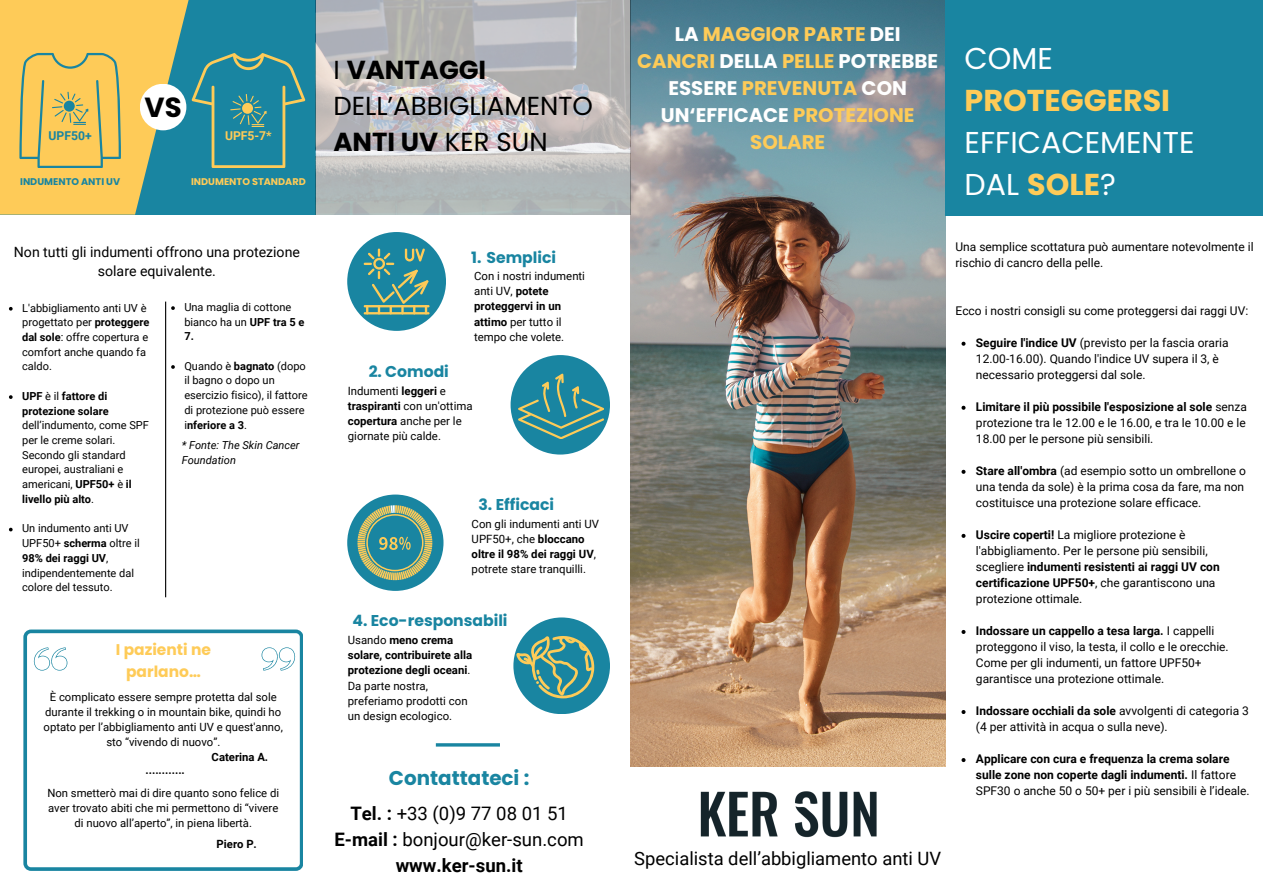
<style>
.page{position:relative;width:1263px;height:894px;background:#fff}
.page>*{position:absolute;margin:0;border:0;box-sizing:border-box;transform-origin:0 0}
.t1{font:30.15px/42.2px "Poppins";color:#fff}
.t2{font:700 27.6px "Poppins";color:#000}
.t3{font:26.1px/36px "Poppins";color:#000}
.t4{font:700 19.95px "Poppins";color:#1985a1}
.t5{font:700 19.65px/27px "Poppins";color:#fecb58;text-align:center}
.t6{font:18.6px/25.8px "Roboto";color:#000;text-align:center}
.t7{font:18.45px "Roboto";color:#000}
.t8{font:700 15.6px "Poppins";color:#1985a1}
.t9{font:700 15.45px/21.3px "Poppins";color:#fecb58;text-align:center}
.t10{font:14.1px/19px "Roboto";color:#000;text-align:center}
.t11{font:700 12.15px "Roboto";color:#fecb58}
.t12{font:700 12.15px "Roboto";color:#1985a1}
.t13{font:12px/16px "Roboto";color:#000}
.t14{font:700 12px/16px "Roboto";color:#000}
.t15{font:11.4px/15.1px "Roboto";color:#000}
.t16{font:11.25px/15.1px "Roboto";color:#000;text-align:center}
.t17{font:700 11.25px "Roboto";color:#000}
.t18{font:11.1px/14.7px "Roboto";color:#000}
.t19{font:italic 11.1px/14.7px "Roboto";color:#000}
.t20{font:700 9.75px "Poppins";color:#fecb58}
.t21{font:700 9.75px "Poppins";color:#1985a1}
.s1{font-weight:700}
.s2{color:#fff}
.s3{font-weight:700;color:#fecb58}
.s4{font-weight:400}
</style>
<div class="page">
<img style="left:630px;top:0;width:315px;height:766px">
<img style="left:700px;top:791px;width:177px;height:46px">
<div style="left:945px;top:0;width:318px;height:215px;background:#1985a1"></div>
<div style="left:0;top:0;width:315px;height:214px;background:#1985a1"></div>
<svg style="left:23px;top:629px;width:280px;height:241px"></svg>
<svg style="left:32px;top:647px;width:37px;height:23px"></svg>
<svg style="left:260px;top:647px;width:37px;height:23px"></svg>
<div style="left:513px;top:617px;width:97px;height:97px;background:#1985a1;border-radius:50%"></div>
<div style="left:347px;top:494px;width:96px;height:96px;background:#1985a1;border-radius:50%"></div>
<svg style="left:357px;top:505px;width:75px;height:75px"></svg>
<div style="left:347px;top:232px;width:99px;height:99px;background:#1985a1;border-radius:50%"></div>
<hr style="left:364px;top:312px;width:66px;height:2px;background:#fecb58">
<hr style="left:364px;top:305px;width:66px;height:2px;background:#fecb58">
<svg style="left:364px;top:248px;width:64px;height:65px"></svg>
<svg style="left:0;top:0;width:192px;height:214px;fill:#fecb58"></svg>
<div style="left:140px;top:84px;width:46px;height:46px;background:#fff;border-radius:50%"></div>
<svg style="left:516px;top:630px;width:78px;height:68px"></svg>
<div style="left:511px;top:355px;width:99px;height:99px;background:#1985a1;border-radius:50%"></div>
<svg style="left:518px;top:373px;width:86px;height:66px"></svg>
<hr style="left:436px;top:743px;width:64px;height:3px;background:#1985a1">
<hr style="left:165px;top:301px;width:1px;height:296px;background:#000">
<svg style="left:19px;top:53px;width:102px;height:115px;background:#e0c161"></svg>
<img style="left:316px;top:0;width:315px;height:214px">
<svg style="left:192px;top:53px;width:113px;height:115px"></svg>
<svg style="left:9px;top:307px;width:4px;height:3px"></svg>
<svg style="left:9px;top:395px;width:4px;height:4px"></svg>
<svg style="left:9px;top:527px;width:4px;height:4px"></svg>
<svg style="left:171px;top:306px;width:4px;height:4px"></svg>
<svg style="left:171px;top:365px;width:4px;height:4px"></svg>
<svg style="left:961px;top:341px;width:4px;height:4px"></svg>
<svg style="left:961px;top:405px;width:4px;height:4px"></svg>
<svg style="left:961px;top:469px;width:4px;height:4px"></svg>
<svg style="left:961px;top:533px;width:4px;height:4px"></svg>
<p class="t12" style="left:49px;top:129px;width:45px">UPF50+</p>
<p class="t2" style="left:145px;top:87px;width:39px">VS</p>
<p class="t11" style="left:225px;top:129px;width:48px">UPF5-7*</p>
<p class="t21" style="left:20px;top:175px;width:102px">INDUMENTO ANTI UV</p>
<h1 class="t20" style="left:191px;top:175px;width:116px">INDUMENTO STANDARD</h1>
<p class="t10" style="left:14px;top:242px;width:288px">Non tutti gli indumenti offrono una protezione solare equivalente.</p>
<p class="t18" style="left:22px;top:300px;width:129px">L'abbigliamento anti UV è progettato per <span class="s1">proteggere dal sole</span>: offre copertura e comfort anche quando fa caldo.</p>
<p class="t18" style="left:22px;top:388px;width:128px"><span class="s1">UPF</span> è il <span class="s1">fattore di protezione solare </span>dell’indumento, come SPF per le creme solari.<br>Secondo gli standard europei, australiani e americani, <span class="s1">UPF50+</span> è <span class="s1">il livello più alto</span>.</p>
<p class="t18" style="left:22px;top:521px;width:119px">Un indumento anti UV<br>UPF50+ <span class="s1">scherma</span> oltre il<br><span class="s1">98% dei raggi UV</span>, indipendentemente dal colore del tessuto.</p>
<p class="t18" style="left:184px;top:299px;width:122px">Una maglia di cottone bianco ha un <span class="s1">UPF tra 5 e<br>7.</span></p>
<p class="t18" style="left:184px;top:358px;width:125px">Quando è <span class="s1">bagnato</span> (dopo il bagno o dopo un esercizio fisico), il fattore di protezione può essere i<span class="s1">nferiore a 3</span>.</p>
<p class="t19" style="left:182px;top:438px;width:119px">* Fonte: The Skin Cancer<br>Foundation</p>
<p class="t9" style="left:116px;top:639px;width:97px">I pazienti ne parlano…</p>
<p class="t16" style="left:44px;top:689px;width:241px">È complicato essere sempre protetta dal sole durante il trekking o in mountain bike, quindi ho optato per l’abbigliamento anti UV e quest'anno, sto “vivendo di nuovo”.</p>
<p class="t17" style="left:212px;top:750px;width:58px">Caterina A.</p>
<p class="t17" style="left:146px;top:763px;width:41px">............</p>
<p class="t16" style="left:47px;top:785px;width:233px">Non smetterò mai di dire quanto sono felice di aver trovato abiti che mi permettono di “vivere di nuovo all’aperto”, in piena libertà.</p>
<p class="t17" style="left:217px;top:837px;width:42px">Piero P.</p>
<p class="t3" style="left:333px;top:52px;width:261px">I <span class="s1">VANTAGGI<br></span>DELL’ABBIGLIAMENTO<br><span class="s1">ANTI UV</span> KER SUN</p>
<p class="t8" style="left:471px;top:247px;width:86px">1. Semplici</p>
<p class="t8" style="left:369px;top:360px;width:82px">2. Comodi</p>
<h3 class="t15" style="left:474px;top:268px;width:112px">Con i nostri indumenti anti UV, <span class="s1">potete proteggervi in un attimo</span> per tutto il tempo che volete.</h3>
<p class="t15" style="left:348px;top:383px;width:126px">Indumenti <span class="s1">leggeri</span> e <span class="s1">traspiranti</span> con un'ottima <span class="s1">copertura</span> anche per le giornate più calde.</p>
<p class="t8" style="left:478px;top:494px;width:77px">3. Efficaci</p>
<p class="t15" style="left:472px;top:516px;width:129px">Con gli indumenti anti UV<br>UPF50+, che <span class="s1">bloccano oltre il 98% dei raggi UV</span>, potrete stare tranquilli.</p>
<p class="t8" style="left:352px;top:609px;width:157px">4. Eco-responsabili</p>
<p class="t15" style="left:348px;top:632px;width:126px">Usando <span class="s1">meno crema solare, contribuirete alla protezione degli oceani</span>.<br>Da parte nostra, preferiamo prodotti con un design ecologico.</p>
<p class="t4" style="left:389px;top:764px;width:142px">Contattateci :</p>
<p class="t6" style="left:334px;top:801px;width:251px"><span class="s1">Tel. :</span> +33 (0)9 77 08 01 51<br><span class="s1">E-mail :</span> bonjour@ker-sun.com <span class="s1">www.ker-sun.it</span></p>
<p class="t5" style="left:637px;top:21px;width:302px"><span class="s2">LA</span> MAGGIOR PARTE <span class="s2">DEI<br></span>CANCRI <span class="s2">DELLA</span> PELLE <span class="s2">POTREBBE<br>ESSERE</span> PREVENUTA <span class="s2">CON<br>UN‘EFFICACE</span> PROTEZIONE<br>SOLARE</p>
<p class="t1" style="left:965px;top:37px;width:231px">COME<br><span class="s3">PROTEGGERSI<br></span>EFFICACEMENTE<br>DAL <span class="s3">SOLE</span>?</p>
<p class="t13" style="left:955px;top:238px;width:300px">Una semplice scottatura può aumentare notevolmente il rischio di cancro della pelle.</p>
<p class="t13" style="left:955px;top:302px;width:294px">Ecco i nostri consigli su come proteggersi dai raggi UV:</p>
<p class="t13" style="left:976px;top:334px;width:254px"><span class="s1">Seguire l'indice UV</span> (previsto per la fascia oraria<br>12.00-16.00). Quando l'indice UV supera il 3, è necessario proteggersi dal sole.</p>
<p class="t13" style="left:976px;top:398px;width:272px;text-align:justify"><span class="s1">Limitare il più possibile l'esposizione al sole</span> senza protezione tra le 12.00 e le 16.00, e tra le 10.00 e le 18.00 per le persone più sensibili.</p>
<h5 class="t13" style="left:976px;top:462px;width:272px"><span class="s1">Stare all'ombra</span> (ad esempio sotto un ombrellone o una tenda da sole) è la prima cosa da fare, ma non costituisce una protezione solare efficace.</h5>
<h6 class="t13" style="left:976px;top:526px;width:245px"><span class="s1">Uscire coperti!</span> La migliore protezione è l'abbigliamento. Per le persone più sensibili, scegliere <span class="s1">indumenti resistenti ai raggi UV con certificazione UPF50+</span>, che garantiscono una protezione ottimale.</h6>
<p class="t13" style="left:976px;top:622px;width:254px"><span class="s1">Indossare un cappello a tesa larga.</span> I cappelli proteggono il viso, la testa, il collo e le orecchie.<br>Come per gli indumenti, un fattore UPF50+ garantisce una protezione ottimale.</p>
<h4 class="t13" style="left:976px;top:702px;width:274px"><span class="s1">Indossare occhiali da sole</span> avvolgenti di categoria 3 (4 per attività in acqua o sulla neve).</h4>
<p class="t14" style="left:976px;top:750px;width:275px">Applicare con cura e frequenza la crema solare sulle zone non coperte dagli indumenti. <span class="s4">Il fattore<br>SPF30 o anche 50 o 50+ per i più sensibili è l’ideale.</span></p>
<p class="t7" style="left:634px;top:847px;width:308px">Specialista dell’abbigliamento anti UV</p>
</div>
